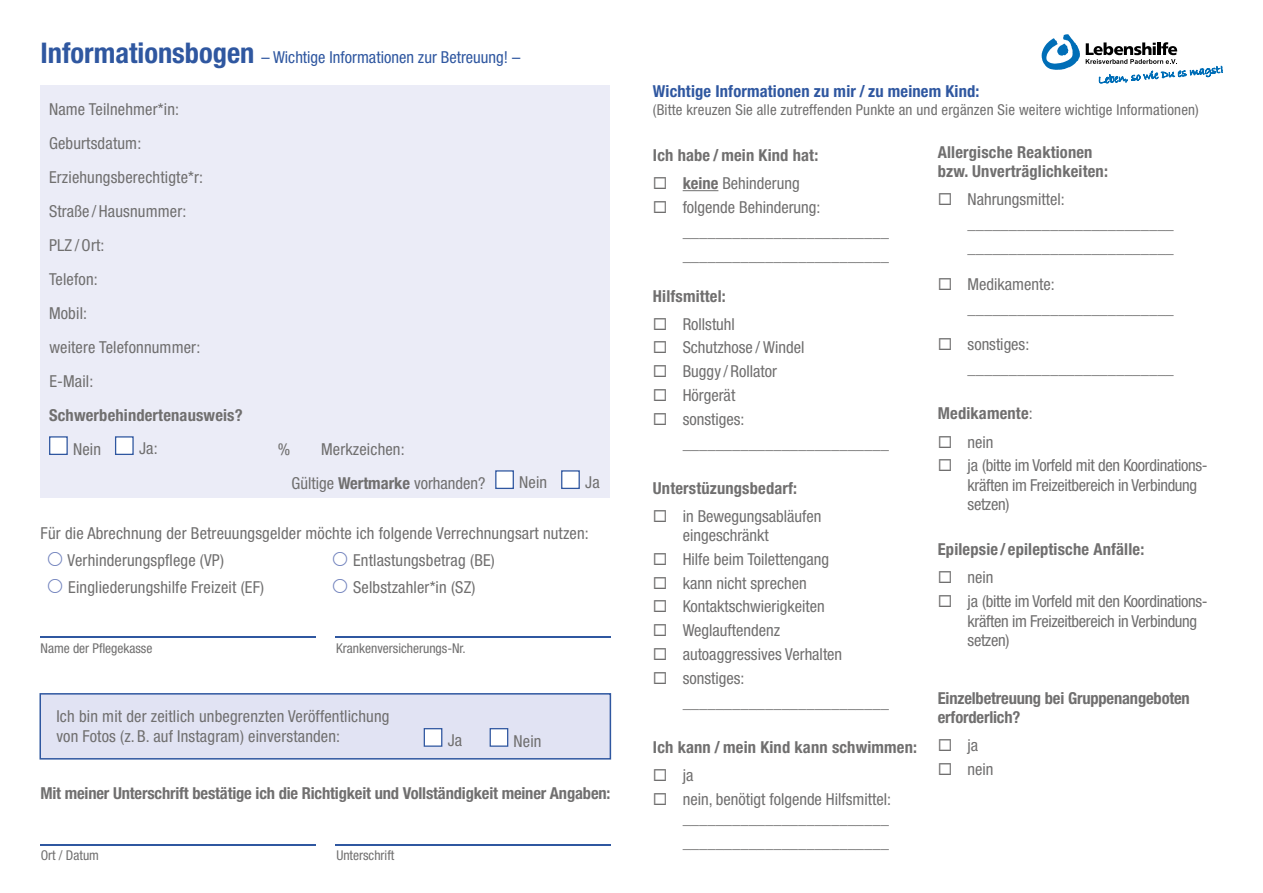
<style>
.page{position:relative;width:1263px;height:893px;background:#fff}
.page>*{position:absolute;margin:0;border:0;box-sizing:border-box;transform-origin:0 0}
.t1{font:condensed 16.5px/23.9px "Helvetica Neue LT Std";color:#706f6f}
.t2{font:700 condensed 16.5px/28px "Helvetica Neue LT Std";letter-spacing:.01em;color:#706f6f}
.t3{font:condensed 16.5px/19.5px "Helvetica Neue LT Std";letter-spacing:-.02em;color:#706f6f}
.t4{font:700 condensed 16.5px/19.5px "Helvetica Neue LT Std";letter-spacing:-.01em;color:#706f6f}
.t5{font:condensed 16.5px "Helvetica Neue LT Std";color:#2f57a0}
.t6{font:700 condensed 16.5px "Helvetica Neue LT Std";letter-spacing:.01em;color:#2f57a0}
.t7{font:condensed 15px "Helvetica Neue LT Std";letter-spacing:.01em;color:#706f6f}
.t8{font:condensed 13.5px "Helvetica Neue LT Std";color:#706f6f}
.s1{font-weight:700;font-size:28.5px}
.s2{font-weight:700}
.s3{font-weight:400}
</style>
<div class="page">
<hr style="left:41px;top:637px;width:275px;height:1px;background:#2f57a0">
<hr style="left:335px;top:637px;width:275px;height:1px;background:#2f57a0">
<hr style="left:41px;top:844px;width:275px;height:1px;background:#2f57a0">
<hr style="left:335px;top:844px;width:275px;height:1px;background:#2f57a0">
<div style="left:41px;top:85px;width:569px;height:412px;background:#ebecf7"></div>
<div style="left:495px;top:470px;width:19px;height:19px;background:#fff;border:1px solid #2f57a0"></div>
<div style="left:115px;top:436px;width:19px;height:19px;background:#fff;border:1px solid #2f57a0"></div>
<div style="left:561px;top:470px;width:19px;height:19px;background:#fff;border:1px solid #2f57a0"></div>
<div style="left:49px;top:436px;width:19px;height:19px;background:#fff;border:1px solid #2f57a0"></div>
<div style="left:39px;top:693px;width:572px;height:67px;background:#e1e3f3;border:2px solid #2f57a0"></div>
<div style="left:424px;top:728px;width:18px;height:19px;background:#fff;border:1px solid #2f57a0"></div>
<div style="left:490px;top:728px;width:18px;height:19px;background:#fff;border:1px solid #2f57a0"></div>
<svg style="left:1041px;top:34px;width:39px;height:36px"></svg>
<svg style="left:1086px;top:42px;width:137px;height:42px"></svg>
<hr style="left:683px;top:190px;width:35px;height:1px;background:#706f6f">
<p class="t5" style="left:41px;top:47px;width:481px"><span class="s1">Informationsbogen</span> – Wichtige Informationen zur Betreuung! –</p>
<p class="t1" style="left:49px;top:97px;width:132px">Name Teilnehmer*in:</p>
<p class="t1" style="left:49px;top:131px;width:94px">Geburtsdatum:</p>
<p class="t1" style="left:49px;top:165px;width:156px">Erziehungsberechtigte*r:</p>
<p class="t1" style="left:49px;top:199px;width:139px">Straße / Hausnummer:</p>
<p class="t1" style="left:49px;top:228px;width:153px;line-height:34px">PLZ / Ort:<br>Telefon:<br>Mobil:<br>weitere Telefonnummer:<br>E-Mail:</p>
<p class="t2" style="left:49px;top:401px;width:195px">Schwerbehindertenausweis?</p>
<p class="t1" style="left:139px;top:436px;width:20px">Ja:</p>
<p class="t1" style="left:73px;top:437px;width:30px">Nein</p>
<p class="t1" style="left:278px;top:437px;width:14px">%</p>
<p class="t1" style="left:292px;top:432px;width:195px;line-height:34px;text-indent:29px">Merkzeichen:<br>Gültige <span class="s2">Wertmarke</span> vorhanden?</p>
<p class="t1" style="left:519px;top:470px;width:30px">Nein</p>
<p class="t1" style="left:585px;top:470px;width:16px">Ja</p>
<p class="t1" style="left:68px;top:520px;width:523px;line-height:27px;text-indent:-27px">Für die Abrechnung der Betreuungsgelder möchte ich folgende Verrechnungsart nutzen:<br>Verhinderungspflege (VP)</p>
<p class="t1" style="left:353px;top:548px;width:143px">Entlastungsbetrag (BE)</p>
<p class="t1" style="left:68px;top:575px;width:197px">Eingliederungshilfe Freizeit (EF)</p>
<p class="t1" style="left:353px;top:575px;width:124px">Selbstzahler*in (SZ)</p>
<p class="t8" style="left:41px;top:640px;width:113px">Name der Pflegekasse</p>
<p class="t8" style="left:336px;top:640px;width:131px">Krankenversicherungs-Nr.</p>
<p class="t1" style="left:56px;top:707px;width:335px;line-height:19.5px">Ich bin mit der zeitlich unbegrenzten Veröffentlichung von Fotos (z. B. auf Instagram) einverstanden:</p>
<p class="t1" style="left:448px;top:728px;width:16px">Ja</p>
<p class="t1" style="left:514px;top:729px;width:30px">Nein</p>
<p class="t4" style="left:40px;top:783px;width:572px">Mit meiner Unterschrift bestätige ich die Richtigkeit und Vollständigkeit meiner Angaben:</p>
<p class="t8" style="left:41px;top:847px;width:60px">Ort / Datum</p>
<p class="t8" style="left:336px;top:847px;width:59px">Unterschrift</p>
<p class="t6" style="left:653px;top:81px;width:328px">Wichtige Informationen zu mir / zu meinem Kind:</p>
<p class="t7" style="left:653px;top:101px;width:547px">(Bitte kreuzen Sie alle zutreffenden Punkte an und ergänzen Sie weitere wichtige Informationen)</p>
<p class="t2" style="left:683px;top:141px;width:137px;text-indent:-30px">Ich habe / mein Kind hat: keine <span class="s3">Behinderung</span></p>
<p class="t1" style="left:683px;top:195px;width:208px">folgende Behinderung: _________________________ _________________________</p>
<p class="t2" style="left:653px;top:281px;width:74px">Hilfsmittel:</p>
<p class="t1" style="left:683px;top:312px;width:208px">Rollstuhl<br>Schutzhose / Windel<br>Buggy / Rollator<br>Hörgerät<br>sonstiges: _________________________</p>
<p class="t2" style="left:653px;top:474px;width:146px">Unterstüzungsbedarf:</p>
<p class="t1" style="left:683px;top:506px;width:140px;line-height:19.5px">in Bewegungsabläufen eingeschränkt</p>
<p class="t1" style="left:683px;top:547px;width:208px">Hilfe beim Toilettengang<br>kann nicht sprechen<br>Kontaktschwierigkeiten<br>Weglauftendenz<br>autoaggressives Verhalten sonstiges: _________________________</p>
<p class="t2" style="left:653px;top:733px;width:266px">Ich kann / mein Kind kann schwimmen:</p>
<p class="t1" style="left:683px;top:763px;width:210px">ja<br>nein, benötigt folgende Hilfsmittel:</p>
<p class="t1" style="left:683px;top:806px;width:208px">_________________________ _________________________</p>
<p class="t2" style="left:938px;top:142px;width:172px;line-height:19.5px">Allergische Reaktionen bzw. Unverträglichkeiten:</p>
<p class="t1" style="left:968px;top:187px;width:208px">Nahrungsmittel: _________________________ _________________________</p>
<p class="t1" style="left:968px;top:272px;width:208px">Medikamente: _________________________</p>
<p class="t1" style="left:968px;top:332px;width:208px">sonstiges: _________________________</p>
<p class="t2" style="left:938px;top:399px;width:96px;text-align:center">Medikamente<span class="s3">: nein</span></p>
<p class="t3" style="left:968px;top:456px;width:242px">ja (bitte im Vorfeld mit den Koordinations&shy;kräften im Freizeitbereich in Verbindung setzen)</p>
<p class="t2" style="left:938px;top:535px;width:208px">Epilepsie / epileptische Anfälle:</p>
<p class="t3" style="left:968px;top:565px;width:242px;line-height:23.7px">nein<br>ja (bitte im Vorfeld mit den Koordinations-</p>
<p class="t3" style="left:968px;top:611px;width:231px">kräften im Freizeitbereich in Verbindung setzen)</p>
<p class="t4" style="left:938px;top:688px;width:254px">Einzelbetreuung bei Gruppenangeboten erforderlich?</p>
<p class="t1" style="left:968px;top:733px;width:27px">ja nein</p>
</div>
